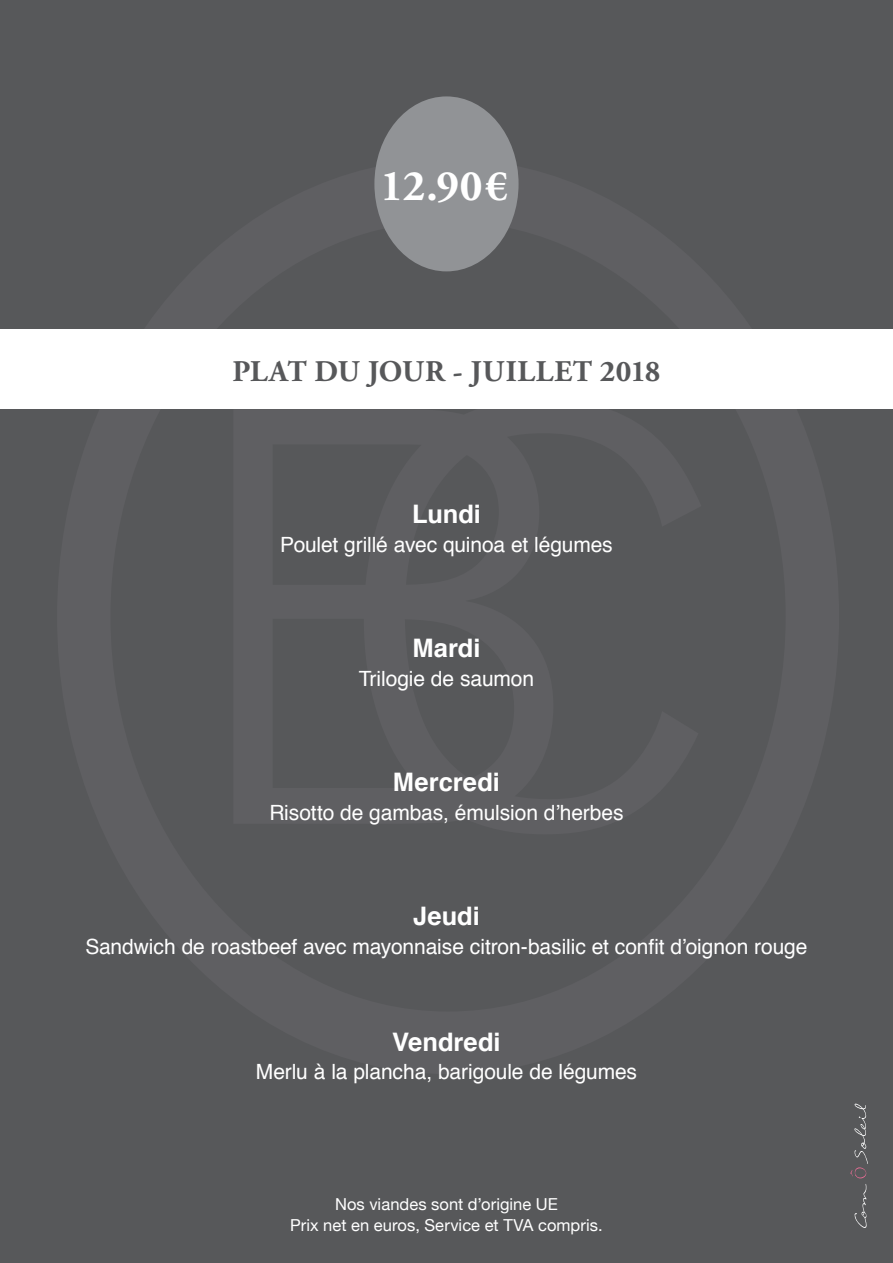
<style>
.page{position:relative;width:893px;height:1263px;background:#57585a}
.page>*{position:absolute;margin:0;border:0;box-sizing:border-box;transform-origin:0 0}
.t1{font:700 43.65px "Adobe Garamond Pro";color:#fff}
.t2{font:700 30px "Adobe Garamond Pro";letter-spacing:.015em;color:#57585a}
.t3{font:700 25.5px "Helvetica";color:#fff}
.t4{font:21px "Helvetica";letter-spacing:-.005em;color:#fff}
.menu{font:16.5px/21px "Helvetica Neue";letter-spacing:.005em;color:#fff;text-align:center}
</style>
<div class="page">
<div style="left:374px;top:96px;width:145px;height:175px;background:#919396;border-radius:50%"></div>
<div style="left:0;top:329px;width:893px;height:80px;background:#fff"></div>
<svg style="left:850px;top:1103px;width:18px;height:125px"></svg>
<p class="t1" style="left:381px;top:160px;width:129px">12.90€</p>
<p class="t2" style="left:232px;top:354px;width:430px">PLAT DU JOUR - JUILLET 2018</p>
<p class="t3" style="left:412px;top:493px;width:70px">Lundi</p>
<p class="t4" style="left:280px;top:528px;width:334px">Poulet grillé avec quinoa et légumes</p>
<p class="t3" style="left:412px;top:628px;width:70px">Mardi</p>
<p class="t4" style="left:359px;top:662px;width:177px">Trilogie de saumon</p>
<p class="t3" style="left:393px;top:762px;width:109px">Mercredi</p>
<p class="t4" style="left:269px;top:796px;width:356px">Risotto de gambas, émulsion d’herbes</p>
<p class="t3" style="left:413px;top:896px;width:68px">Jeudi</p>
<p class="t4" style="left:85px;top:930px;width:724px">Sandwich de roastbeef avec mayonnaise citron-basilic et confit d’oignon rouge</p>
<p class="t3" style="left:392px;top:1021px;width:110px">Vendredi</p>
<p class="t4" style="left:256px;top:1055px;width:383px">Merlu à la plancha, barigoule de légumes</p>
<p class="menu" style="left:290px;top:1194px;width:314px">Nos viandes sont d’origine UE<br>Prix net en euros, Service et TVA compris.</p>
</div>
